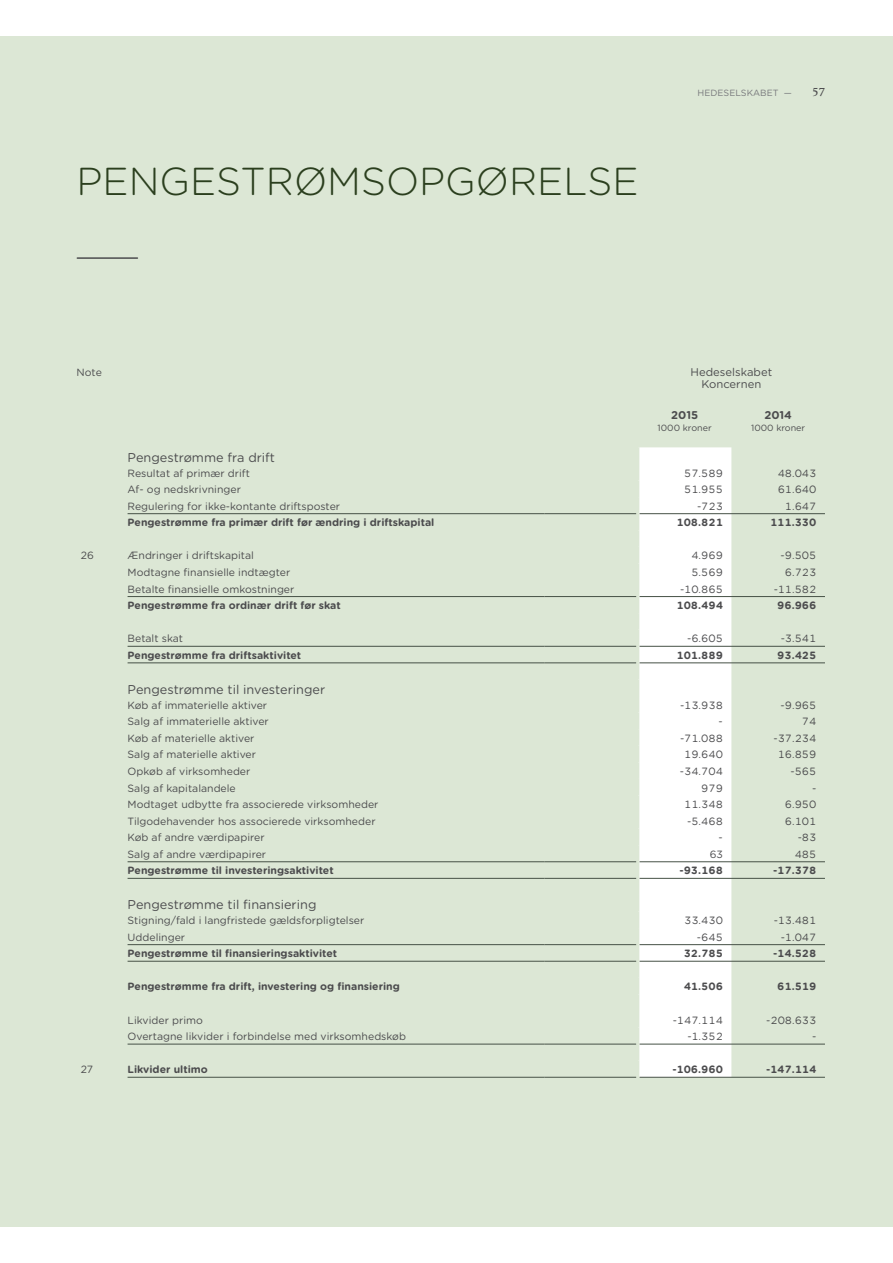
<style>
.page{position:relative;width:893px;height:1263px;background:#fff}
.page>*{position:absolute;margin:0;border:0;box-sizing:border-box;transform-origin:0 0}
.t1{font:300 39px "Gotham Rounded";color:#2b3f1e}
.t2{font:12.75px "Gotham Rounded";color:#4c4c4e}
.t3{font:500 12px "Foundry Old Style";color:#4c4c4e}
.t4{font:11.25px/12px "Gotham Rounded";color:#4c4c4e;text-align:center}
.t5{font:700 11.25px "Gotham Rounded";color:#4c4c4e}
.t6{font:10.5px "Gotham Rounded";color:#4c4c4e}
.t7{font:700 10.5px "Gotham Rounded";color:#4c4c4e}
.t8{font:10.5px "Gotham Mono";color:#4c4c4e}
.t9{font:700 10.5px "Gotham MONO";color:#4c4c4e}
.t10{font:9px "Gotham Rounded";color:#4c4c4e}
.t11{font:9px "Gotham Rounded";color:#77787b}
</style>
<div class="page">
<div style="left:0;top:36px;width:892px;height:1190px;background:#dce7d5"></div>
<div style="left:639px;top:447px;width:92px;height:630px;background:#fff"></div>
<hr style="left:128px;top:944px;width:416px;height:1px;background:#465146">
<hr style="left:544px;top:944px;width:92px;height:1px;background:#465146">
<hr style="left:639px;top:944px;width:186px;height:1px;background:#465146">
<hr style="left:128px;top:961px;width:416px;height:1px;background:#465146">
<hr style="left:544px;top:961px;width:92px;height:1px;background:#465146">
<hr style="left:639px;top:961px;width:186px;height:1px;background:#465146">
<hr style="left:128px;top:513px;width:416px;height:1px;background:#465146">
<hr style="left:544px;top:513px;width:92px;height:1px;background:#465146">
<hr style="left:639px;top:513px;width:186px;height:1px;background:#465146">
<hr style="left:128px;top:596px;width:416px;height:1px;background:#465146">
<hr style="left:544px;top:596px;width:92px;height:1px;background:#465146">
<hr style="left:639px;top:596px;width:186px;height:1px;background:#465146">
<hr style="left:128px;top:646px;width:416px;height:1px;background:#465146">
<hr style="left:544px;top:646px;width:92px;height:1px;background:#465146">
<hr style="left:639px;top:646px;width:186px;height:1px;background:#465146">
<hr style="left:128px;top:663px;width:416px;height:1px;background:#465146">
<hr style="left:544px;top:663px;width:92px;height:1px;background:#465146">
<hr style="left:639px;top:663px;width:186px;height:1px;background:#465146">
<hr style="left:128px;top:862px;width:416px;height:1px;background:#465146">
<hr style="left:544px;top:862px;width:92px;height:1px;background:#465146">
<hr style="left:639px;top:862px;width:186px;height:1px;background:#465146">
<hr style="left:128px;top:878px;width:416px;height:1px;background:#465146">
<hr style="left:544px;top:878px;width:92px;height:1px;background:#465146">
<hr style="left:639px;top:878px;width:186px;height:1px;background:#465146">
<hr style="left:128px;top:1044px;width:416px;height:1px;background:#465146">
<hr style="left:544px;top:1044px;width:92px;height:1px;background:#465146">
<hr style="left:639px;top:1044px;width:186px;height:1px;background:#465146">
<hr style="left:128px;top:1077px;width:416px;height:1px;background:#465146">
<hr style="left:544px;top:1077px;width:92px;height:1px;background:#465146">
<hr style="left:639px;top:1077px;width:186px;height:1px;background:#465146">
<hr style="left:77px;top:257px;width:60px;height:2px;background:#4c4c4e">
<h1 class="t1" style="left:77px;top:168px;width:563px">PENGESTRØMSOPGØRELSE</h1>
<p class="t11" style="left:697px;top:89px;width:96px">HEDESELSKABET —</p>
<p class="t3" style="left:812px;top:85px;width:14px">57</p>
<p class="t6" style="left:77px;top:368px;width:27px">Note</p>
<p class="t4" style="left:690px;top:367px;width:83px">Hedeselskabet<br>Koncernen</p>
<p class="t5" style="left:671px;top:410px;width:29px">2015</p>
<p class="t10" style="left:657px;top:424px;width:56px">1000 kroner</p>
<p class="t5" style="left:764px;top:410px;width:29px">2014</p>
<p class="t10" style="left:751px;top:424px;width:56px">1000 kroner</p>
<p class="t2" style="left:128px;top:452px;width:149px">Pengestrømme fra drift</p>
<p class="t6" style="left:128px;top:469px;width:124px">Resultat af primær drift</p>
<p class="t8" style="left:684px;top:468px;width:40px">57.589</p>
<p class="t8" style="left:777px;top:468px;width:40px">48.043</p>
<p class="t6" style="left:128px;top:485px;width:115px">Af- og nedskrivninger</p>
<p class="t8" style="left:684px;top:485px;width:40px">51.955</p>
<p class="t8" style="left:777px;top:485px;width:40px">61.640</p>
<p class="t6" style="left:128px;top:502px;width:214px">Regulering for ikke-kontante driftsposter</p>
<p class="t8" style="left:697px;top:501px;width:27px">-723</p>
<p class="t8" style="left:784px;top:501px;width:33px">1.647</p>
<p class="t7" style="left:128px;top:519px;width:308px">Pengestrømme fra primær drift før ændring i driftskapital</p>
<p class="t9" style="left:676px;top:518px;width:48px">108.821</p>
<p class="t9" style="left:770px;top:518px;width:48px">111.330</p>
<p class="t6" style="left:81px;top:552px;width:15px">26</p>
<p class="t6" style="left:128px;top:552px;width:128px">Ændringer i driftskapital</p>
<p class="t8" style="left:691px;top:551px;width:33px">4.969</p>
<p class="t8" style="left:780px;top:551px;width:37px">-9.505</p>
<p class="t6" style="left:128px;top:568px;width:164px">Modtagne finansielle indtægter</p>
<p class="t8" style="left:691px;top:568px;width:33px">5.569</p>
<p class="t8" style="left:784px;top:568px;width:33px">6.723</p>
<p class="t6" style="left:128px;top:585px;width:168px">Betalte finansielle omkostninger</p>
<p class="t8" style="left:680px;top:584px;width:44px">-10.865</p>
<p class="t8" style="left:773px;top:584px;width:44px">-11.582</p>
<p class="t7" style="left:128px;top:602px;width:215px">Pengestrømme fra ordinær drift før skat</p>
<p class="t9" style="left:676px;top:601px;width:48px">108.494</p>
<p class="t9" style="left:777px;top:601px;width:41px">96.966</p>
<p class="t6" style="left:128px;top:635px;width:57px">Betalt skat</p>
<p class="t8" style="left:687px;top:634px;width:37px">-6.605</p>
<p class="t8" style="left:780px;top:634px;width:37px">-3.541</p>
<p class="t7" style="left:128px;top:651px;width:175px">Pengestrømme fra driftsaktivitet</p>
<p class="t9" style="left:676px;top:651px;width:48px">101.889</p>
<p class="t9" style="left:777px;top:651px;width:41px">93.425</p>
<p class="t2" style="left:128px;top:684px;width:199px">Pengestrømme til investeringer</p>
<p class="t6" style="left:128px;top:701px;width:141px">Køb af immaterielle aktiver</p>
<p class="t8" style="left:680px;top:700px;width:44px">-13.938</p>
<p class="t8" style="left:780px;top:700px;width:37px">-9.965</p>
<p class="t6" style="left:128px;top:718px;width:143px">Salg af immaterielle aktiver</p>
<p class="t8" style="left:718px;top:717px;width:6px">-</p>
<p class="t8" style="left:802px;top:717px;width:16px">74</p>
<p class="t6" style="left:128px;top:734px;width:128px">Køb af materielle aktiver</p>
<p class="t8" style="left:680px;top:733px;width:44px">-71.088</p>
<p class="t8" style="left:773px;top:733px;width:44px">-37.234</p>
<p class="t6" style="left:128px;top:751px;width:130px">Salg af materielle aktiver</p>
<p class="t8" style="left:684px;top:750px;width:40px">19.640</p>
<p class="t8" style="left:777px;top:750px;width:40px">16.859</p>
<p class="t6" style="left:128px;top:767px;width:124px">Opkøb af virksomheder</p>
<p class="t8" style="left:680px;top:767px;width:44px">-34.704</p>
<p class="t8" style="left:790px;top:767px;width:28px">-565</p>
<p class="t6" style="left:128px;top:784px;width:110px">Salg af kapitalandele</p>
<p class="t8" style="left:701px;top:783px;width:23px">979</p>
<p class="t8" style="left:812px;top:783px;width:6px">-</p>
<p class="t6" style="left:128px;top:800px;width:252px">Modtaget udbytte fra associerede virksomheder</p>
<p class="t8" style="left:684px;top:800px;width:40px">11.348</p>
<p class="t8" style="left:784px;top:800px;width:33px">6.950</p>
<p class="t6" style="left:128px;top:817px;width:249px">Tilgodehavender hos associerede virksomheder</p>
<p class="t8" style="left:687px;top:816px;width:37px">-5.468</p>
<p class="t8" style="left:784px;top:816px;width:33px">6.101</p>
<p class="t6" style="left:128px;top:834px;width:138px">Køb af andre værdipapirer</p>
<p class="t6" style="left:718px;top:834px;width:6px">-</p>
<p class="t8" style="left:797px;top:833px;width:20px">-83</p>
<p class="t6" style="left:128px;top:850px;width:140px">Salg af andre værdipapirer</p>
<p class="t6" style="left:709px;top:850px;width:15px">63</p>
<p class="t8" style="left:794px;top:849px;width:23px">485</p>
<p class="t7" style="left:128px;top:867px;width:208px">Pengestrømme til investeringsaktivitet</p>
<p class="t9" style="left:679px;top:866px;width:45px">-93.168</p>
<p class="t9" style="left:773px;top:866px;width:45px">-17.378</p>
<p class="t2" style="left:128px;top:900px;width:190px">Pengestrømme til finansiering</p>
<p class="t6" style="left:128px;top:916px;width:238px">Stigning/fald i langfristede gældsforpligtelser</p>
<p class="t8" style="left:684px;top:916px;width:40px">33.430</p>
<p class="t8" style="left:773px;top:916px;width:44px">-13.481</p>
<p class="t6" style="left:128px;top:933px;width:59px">Uddelinger</p>
<p class="t8" style="left:697px;top:932px;width:28px">-645</p>
<p class="t8" style="left:781px;top:932px;width:37px">-1.047</p>
<p class="t7" style="left:128px;top:950px;width:211px">Pengestrømme til finansieringsaktivitet</p>
<p class="t9" style="left:683px;top:949px;width:41px">32.785</p>
<p class="t9" style="left:773px;top:949px;width:45px">-14.528</p>
<p class="t7" style="left:128px;top:983px;width:274px">Pengestrømme fra drift, investering og finansiering</p>
<p class="t9" style="left:683px;top:982px;width:41px">41.506</p>
<p class="t9" style="left:777px;top:982px;width:41px">61.519</p>
<p class="t6" style="left:128px;top:1016px;width:77px">Likvider primo</p>
<p class="t8" style="left:673px;top:1015px;width:51px">-147.114</p>
<p class="t8" style="left:766px;top:1015px;width:52px">-208.633</p>
<p class="t6" style="left:128px;top:1032px;width:280px">Overtagne likvider i forbindelse med virksomhedskøb</p>
<p class="t8" style="left:687px;top:1032px;width:37px">-1.352</p>
<p class="t8" style="left:812px;top:1032px;width:6px">-</p>
<p class="t6" style="left:81px;top:1066px;width:14px">27</p>
<p class="t7" style="left:128px;top:1066px;width:82px">Likvider ultimo</p>
<p class="t9" style="left:672px;top:1065px;width:52px">-106.960</p>
<p class="t9" style="left:766px;top:1065px;width:52px">-147.114</p>
</div>
